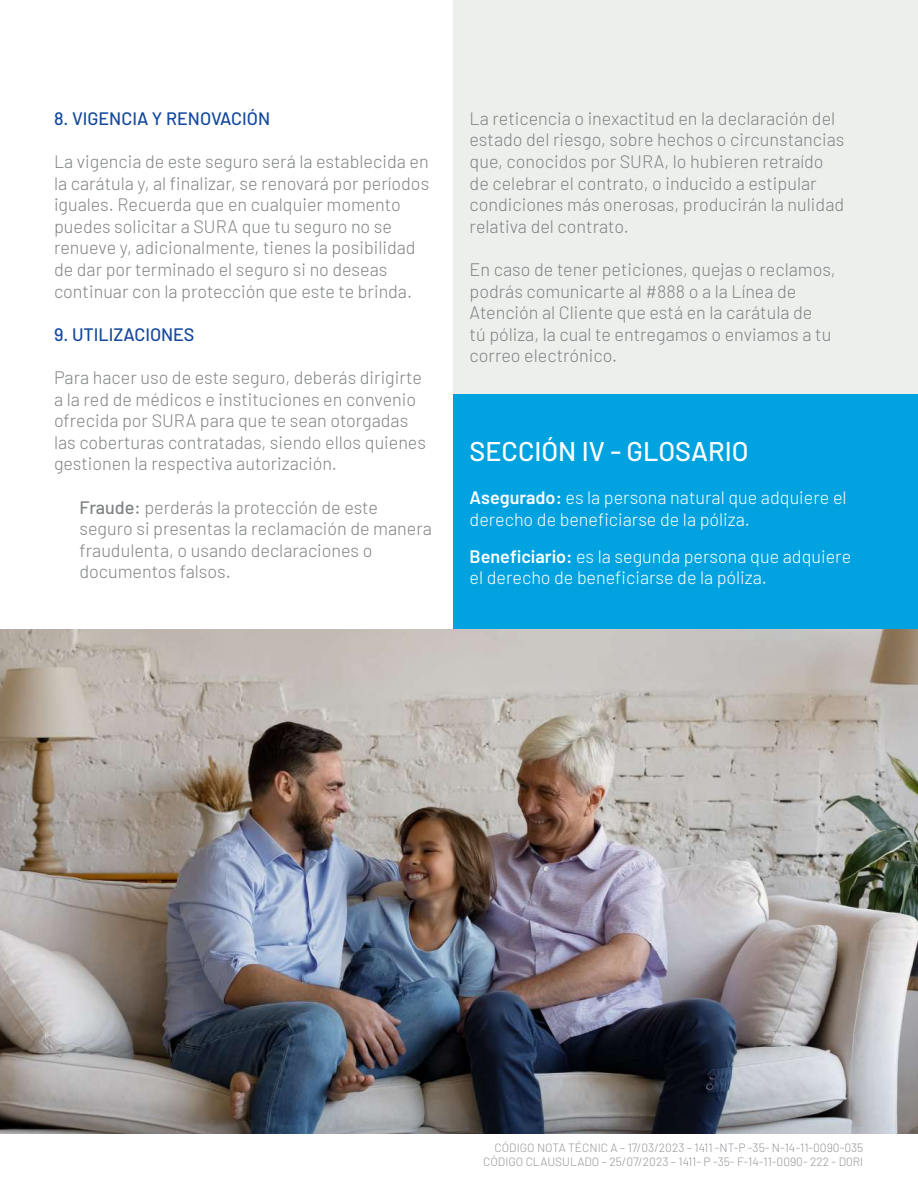
<style>
.page{position:relative;width:918px;height:1188px;background:#fff}
.page>*{position:absolute;margin:0;border:0;box-sizing:border-box;transform-origin:0 0}
.t1{font:500 27px "Barlow";color:#fff}
.t2{font:300 18px/21.6px "Barlow";color:#808384}
.t3{font:300 18px/21.6px "Barlow";color:#fff}
.t4{font:500 18px "Barlow";color:#14499d}
.t5{font:300 12px/14.4px "Barlow";color:#939598;text-align:right}
.s1{font-weight:500}
.s2{font-weight:600}
</style>
<div class="page">
<div style="left:454px;top:394px;width:464px;height:393px;background:#00a3e0"></div>
<div style="left:454px;top:0;width:464px;height:394px;background:#edefed"></div>
<img style="left:0;top:630px;width:918px;height:504px">
<p class="t4" style="left:54px;top:105px;width:218px">8. VIGENCIA Y RENOVACIÓN</p>
<p class="t2" style="left:54px;top:149px;width:377px">La vigencia de este seguro será la establecida en la carátula y, al finalizar, se renovará por períodos iguales. Recuerda que en cualquier momento puedes solicitar a SURA que tu seguro no se renueve y, adicionalmente, tienes la posibilidad de dar por terminado el seguro si no deseas continuar con la protección que este te brinda.</p>
<p class="t4" style="left:54px;top:321px;width:142px">9. UTILIZACIONES</p>
<p class="t2" style="left:54px;top:365px;width:373px">Para hacer uso de este seguro, deberás dirigirte a la red de médicos e instituciones en convenio ofrecida por SURA para que te sean otorgadas las coberturas contratadas, siendo ellos quienes gestionen la respectiva autorización.</p>
<p class="t2" style="left:80px;top:495px;width:354px"><span class="s1">Fraude:</span> perderás la protección de este seguro si presentas la reclamación de manera fraudulenta, o usando declaraciones o documentos falsos.</p>
<p class="t2" style="left:470px;top:106px;width:376px">La reticencia o inexactitud en la declaración del estado del riesgo, sobre hechos o circunstancias que, conocidos por SURA, lo hubieren retraído de celebrar el contrato, o inducido a estipular condiciones más onerosas, producirán la nulidad relativa del contrato.</p>
<p class="t2" style="left:470px;top:257px;width:368px">En caso de tener peticiones, quejas o reclamos, podrás comunicarte al #888 o a la Línea de Atención al Cliente que está en la carátula de<br>tú póliza, la cual te entregamos o enviamos a tu correo electrónico.</p>
<h1 class="t1" style="left:470px;top:431px;width:280px">SECCIÓN IV - GLOSARIO</h1>
<p class="t3" style="left:470px;top:485px;width:379px"><span class="s2">Asegurado:</span> es la persona natural que adquiere el derecho de beneficiarse de la póliza.</p>
<p class="t3" style="left:470px;top:544px;width:383px"><span class="s2">Beneficiario:</span> es la segunda persona que adquiere el derecho de beneficiarse de la póliza.</p>
<p class="t5" style="left:483px;top:1139px;width:382px">CÓDIGO NOTA TÉCNIC A – 17/03/2023 – 1411 -NT-P -35- N-14-11-0090-035<br>CÓDIGO CLAUSULADO – 25/07/2023 – 1411- P -35- F-14-11-0090- 222 - D0RI</p>
</div>
